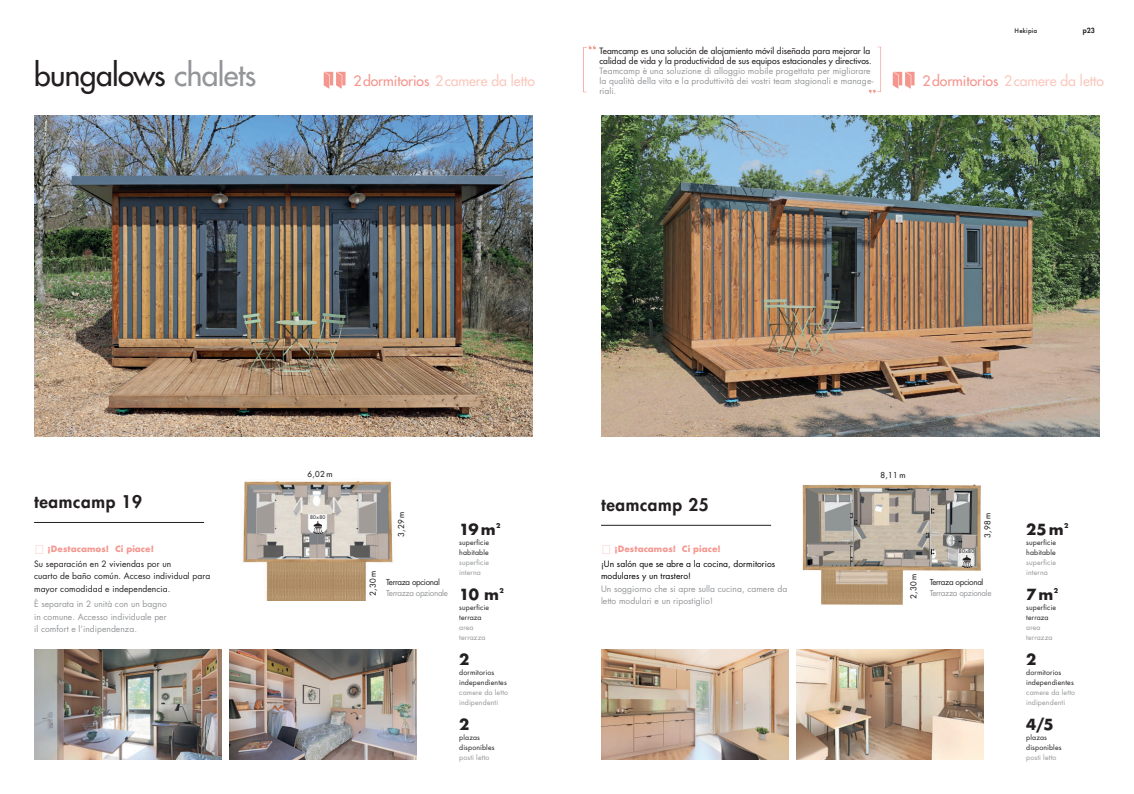
<style>
.page{position:relative;width:1134px;height:794px;background:#fff}
.page>*{position:absolute;margin:0;border:0;box-sizing:border-box;transform-origin:0 0}
.t1{font:500 30px "Futura Std";letter-spacing:-.02em;color:#231f20}
.t2{font:800 17px "Futura Std";letter-spacing:.04em;color:#231f20}
.t3{font:700 15px "Futura ND";letter-spacing:.07em;color:#231f20}
.t4{font:500 14px "Futura Std";letter-spacing:-.005em;color:#fac9bf}
.t5{font:8.5px/12.5px "Futura Std";letter-spacing:.005em;color:#939598}
.t6{font:500 8.5px/10px "Futura Std";letter-spacing:.005em;color:#231f20}
.t7{font:8.5px/12.5px "Futura Std";letter-spacing:.005em;color:#231f20}
.t8{font:8.5px/12.5px "Futura Std";letter-spacing:.005em;color:#000}
.t9{font:700 8.5px "Futura ND";letter-spacing:.005em;color:#f5968e}
.t10{font:8px "Futura Std";letter-spacing:-.04em;color:#939598}
.t11{font:500 8px "Futura Std";letter-spacing:.04em;color:#231f20}
.t12{font:8px "Futura Std";letter-spacing:-.04em;color:#231f20}
.t13{font:7px/10px "Futura Std";letter-spacing:.02em;color:#231f20}
.t14{font:7px/10px "Futura Std";letter-spacing:.02em;color:#939598}
.t15{font:7px "Futura T Medium";letter-spacing:.03em;color:#231f20}
.t16{font:800 7px "Futura Std";color:#231f20}
.t17{font:700 6.4px "Futura ND";color:#231f20}
.t18{font:500 5px "Futura Std";letter-spacing:.07em;color:#231f20}
.s1{color:#939598}
.s2{color:#f5968e}
</style>
<div class="page">
<img style="left:34px;top:116px;width:499px;height:321px">
<img style="left:243px;top:481px;width:150px;height:119px">
<img style="left:802px;top:484px;width:179px;height:121px">
<img style="left:601px;top:116px;width:499px;height:321px">
<svg style="left:962px;top:555px;width:10px;height:13px"></svg>
<svg style="left:324px;top:72px;width:21px;height:17px"></svg>
<svg style="left:893px;top:72px;width:21px;height:17px"></svg>
<img style="left:869px;top:46px;width:12px;height:48px">
<img style="left:583px;top:45px;width:13px;height:48px">
<img style="left:230px;top:649px;width:187px;height:111px">
<img style="left:34px;top:649px;width:187px;height:111px">
<hr style="left:34px;top:522px;width:170px;height:1px;background:#231f20">
<svg style="left:313px;top:521px;width:10px;height:13px"></svg>
<img style="left:796px;top:649px;width:188px;height:111px">
<img style="left:601px;top:649px;width:187px;height:111px">
<hr style="left:601px;top:525px;width:170px;height:1px;background:#231f20">
<h1 class="t1" style="left:34px;top:56px;width:224px">bungalows <span class="s1">chalets</span></h1>
<p class="t15" style="left:1014px;top:26px;width:24px">Hekipia</p>
<p class="t16" style="left:1083px;top:26px;width:13px">p23</p>
<p class="t6" style="left:599px;top:46px;width:274px">Teamcamp es una solución de alojamiento móvil diseñada para mejorar la calidad de vida y la productividad de sus equipos estacionales y directivos.</p>
<p class="t5" style="left:599px;top:66px;width:276px;line-height:10px">Teamcamp è una soluzione di alloggio mobile progettata per migliorare la qualità della vita e la produttività dei vostri team stagionali e manage&shy;riali.</p>
<h3 class="t4" style="left:353px;top:72px;width:183px"><span class="s2">2dormitorios</span> 2camere da letto</h3>
<h3 class="t4" style="left:922px;top:72px;width:183px"><span class="s2">2dormitorios</span> 2camere da letto</h3>
<h2 class="t2" style="left:34px;top:491px;width:109px">teamcamp 19</h2>
<p class="t9" style="left:47px;top:542px;width:108px">¡Destacamos! Ci piace!</p>
<p class="t7" style="left:34px;top:557px;width:178px">Su separación en 2 viviendas por un<br>cuarto de baño común. Acceso individual para mayor comodidad e independencia.</p>
<p class="t5" style="left:34px;top:598px;width:134px;text-align:justify">È separata in 2 unità con un bagno in comune. Accesso individuale per il comfort e l’indipendenza.</p>
<p class="t11" style="left:308px;top:469px;width:26px">6,02 m</p>
<p class="t18" style="left:310px;top:514px;width:17px">80x80</p>
<p class="t11" style="left:396px;top:537px;width:26px;rotate:-90deg">3,29 m</p>
<p class="t11" style="left:368px;top:596px;width:27px;rotate:-90deg">2 , 30m</p>
<p class="t12" style="left:386px;top:577px;width:55px">Terraza opcional</p>
<p class="t10" style="left:386px;top:588px;width:63px">Terrazza opzionale</p>
<h3 class="t3" style="left:459px;top:519px;width:38px">19m</h3>
<p class="t17" style="left:496px;top:521px;width:6px">2</p>
<p class="t13" style="left:459px;top:537px;width:31px">superficie habitable</p>
<p class="t14" style="left:459px;top:557px;width:31px">superficie interna</p>
<h3 class="t3" style="left:459px;top:584px;width:41px">10 m</h3>
<p class="t17" style="left:500px;top:586px;width:6px">2</p>
<p class="t13" style="left:459px;top:602px;width:31px">superficie terraza</p>
<p class="t14" style="left:459px;top:622px;width:28px">area terrazza</p>
<h3 class="t3" style="left:459px;top:649px;width:12px">2</h3>
<p class="t13" style="left:459px;top:667px;width:49px">dormitorios independientes</p>
<p class="t14" style="left:459px;top:687px;width:50px">camere da letto indipendenti</p>
<h3 class="t3" style="left:459px;top:714px;width:12px">2</h3>
<p class="t13" style="left:459px;top:732px;width:37px">plazas disponibles</p>
<p class="t14" style="left:459px;top:752px;width:32px">posti letto</p>
<h2 class="t2" style="left:601px;top:494px;width:109px">teamcamp 25</h2>
<p class="t9" style="left:614px;top:542px;width:108px">¡Destacamos! Ci piace!</p>
<p class="t8" style="left:601px;top:557px;width:176px">¡Un salón que se abre a la cocina, dormitorios modulares y un trastero!</p>
<p class="t5" style="left:601px;top:582px;width:188px">Un soggiorno che si apre sulla cucina, camere da letto modulari e un ripostiglio!</p>
<p class="t11" style="left:880px;top:470px;width:26px">8,11 m</p>
<p class="t11" style="left:908px;top:599px;width:26px;rotate:-90deg">2,30 m</p>
<p class="t18" style="left:959px;top:547px;width:17px">80x80</p>
<p class="t11" style="left:982px;top:538px;width:26px;rotate:-90deg">3,98 m</p>
<p class="t12" style="left:930px;top:577px;width:55px">Terraza opcional</p>
<p class="t10" style="left:930px;top:588px;width:63px">Terrazza opzionale</p>
<h3 class="t3" style="left:1026px;top:519px;width:39px">25m</h3>
<p class="t17" style="left:1064px;top:521px;width:6px">2</p>
<p class="t13" style="left:1026px;top:537px;width:31px">superficie habitable</p>
<p class="t14" style="left:1026px;top:557px;width:31px">superficie interna</p>
<h3 class="t3" style="left:1026px;top:584px;width:29px">7m</h3>
<p class="t17" style="left:1054px;top:586px;width:6px">2</p>
<p class="t13" style="left:1026px;top:602px;width:31px">superficie terraza</p>
<p class="t14" style="left:1026px;top:622px;width:28px">area terrazza</p>
<h3 class="t3" style="left:1026px;top:649px;width:12px">2</h3>
<p class="t13" style="left:1026px;top:667px;width:49px">dormitorios independientes</p>
<p class="t14" style="left:1026px;top:687px;width:50px">camere da letto indipendenti</p>
<h3 class="t3" style="left:1026px;top:714px;width:29px">4/5</h3>
<p class="t13" style="left:1026px;top:732px;width:37px">plazas disponibles</p>
<p class="t14" style="left:1026px;top:752px;width:32px">posti letto</p>
</div>
